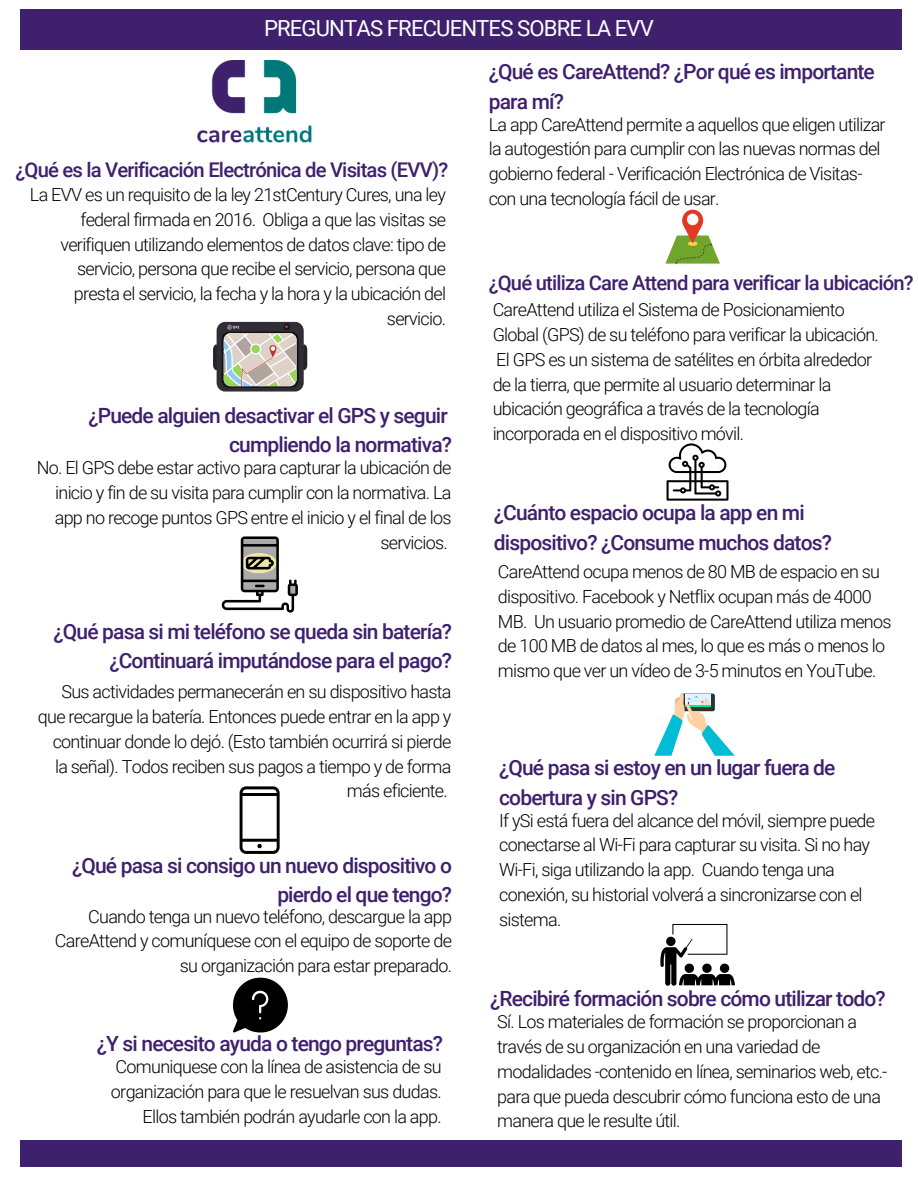
<style>
.page{position:relative;width:918px;height:1188px;background:#fff}
.page>*{position:absolute;margin:0;border:0;box-sizing:border-box;transform-origin:0 0}
.t1{font:22.2px "Roboto";letter-spacing:-.04em;color:#fff}
.t2{font:500 21px/29.2px "Roboto";letter-spacing:-.04em;color:#3e206d}
.t3{font:500 20.25px "Roboto";letter-spacing:-.04em;color:#3e206d}
.t4{font:300 18px/24.8px "Roboto";letter-spacing:-.04em;color:#000;text-align:right}
</style>
<div class="page">
<div style="left:20px;top:9px;width:882px;height:41px;background:#3e206d"></div>
<div style="left:20px;top:1140px;width:882px;height:27px;background:#3e206d"></div>
<div style="left:217px;top:322px;width:87px;height:70px;background:#312d36;border-radius:9px"></div>
<svg style="left:222px;top:332px;width:77px;height:56px"></svg>
<div style="left:283px;top:324px;width:7px;height:6px;background:#161316;border-radius:50%"></div>
<svg style="left:213px;top:325px;width:94px;height:61px"></svg>
<svg style="left:665px;top:210px;width:55px;height:54px"></svg>
<svg style="left:222px;top:536px;width:76px;height:77px"></svg>
<svg style="left:654px;top:693px;width:81px;height:63px"></svg>
<svg style="left:240px;top:786px;width:40px;height:68px"></svg>
<svg style="left:233px;top:978px;width:55px;height:54px"></svg>
<svg style="left:660px;top:924px;width:75px;height:62px"></svg>
<img style="left:197px;top:60px;width:115px;height:82px">
<svg style="left:667px;top:443px;width:61px;height:58px"></svg>
<p class="t1" style="left:264px;top:15px;width:391px">PREGUNTAS FRECUENTES SOBRE LA EVV</p>
<p class="t3" style="left:15px;top:158px;width:434px">¿Qué es la Verificación Electrónica de Visitas (EVV)?</p>
<p class="t4" style="left:30px;top:183px;width:418px">La EVV es un requisito de la ley 21stCentury Cures, una ley federal firmada en 2016. Obliga a que las visitas se verifiquen utilizando elementos de datos clave: tipo de servicio, persona que recibe el servicio, persona que presta el servicio, la fecha y la hora y la ubicación del servicio.</p>
<p class="t2" style="left:88px;top:401px;width:361px">¿Puede alguien desactivar el GPS y seguir</p>
<p class="t2" style="left:229px;top:431px;width:224px">cumpliendo la normativa?</p>
<p class="t4" style="left:37px;top:456px;width:416px">No. El GPS debe estar activo para capturar la ubicación de inicio y fin de su visita para cumplir con la normativa. La app no recoge puntos GPS entre el inicio y el final de los servicios.</p>
<p class="t2" style="left:54px;top:617px;width:400px">¿Qué pasa si mi teléfono se queda sin batería?</p>
<p class="t2" style="left:109px;top:646px;width:344px">¿Continuará imputándose para el pago?</p>
<p class="t4" style="left:38px;top:680px;width:415px">Sus actividades permanecerán en su dispositivo hasta que recargue la batería. Entonces puede entrar en la app y continuar donde lo dejó. (Esto también ocurrirá si pierde la señal). Todos reciben sus pagos a tiempo y de forma más eficiente.</p>
<p class="t2" style="left:72px;top:851px;width:382px;text-align:right">¿Qué pasa si consigo un nuevo dispositivo o pierdo el que tengo?</p>
<p class="t4" style="left:55px;top:904px;width:399px">Cuando tenga un nuevo teléfono, descargue la app<br>CareAttend y comuníquese con el equipo de soporte de su organización para estar preparado.</p>
<p class="t2" style="left:97px;top:1029px;width:348px">¿Y si necesito ayuda o tengo preguntas?</p>
<p class="t4" style="left:111px;top:1055px;width:332px">Comuniquese con la línea de asistencia de su organización para que le resuelvan sus dudas.<br>Ellos también podrán ayudarle con la app.</p>
<p class="t2" style="left:489px;top:57px;width:388px">¿Qué es CareAttend? ¿Por qué es importante para mí?</p>
<p class="t4" style="left:489px;top:112px;width:398px;text-align:left">La app CareAttend permite a aquellos que eligen utilizar la autogestión para cumplir con las nuevas normas del gobierno federal - Verificación Electrónica de Visitas&shy;con una tecnología fácil de usar.</p>
<p class="t3" style="left:489px;top:271px;width:426px">¿Qué utiliza Care Attend para verificar la ubicación?</p>
<p class="t4" style="left:493px;top:298px;width:388px;text-align:left">CareAttend utiliza el Sistema de Posicionamiento Global (GPS) de su teléfono para verificar la ubicación.<br>El GPS es un sistema de satélites en órbita alrededor de la tierra, que permite al usuario determinar la ubicación geográfica a través de la tecnología incorporada en el dispositivo móvil.</p>
<p class="t2" style="left:494px;top:498px;width:340px">¿Cuánto espacio ocupa la app en mi dispositivo? ¿Consume muchos datos?</p>
<p class="t4" style="left:498px;top:560px;width:395px;text-align:left">CareAttend ocupa menos de 80 MB de espacio en su dispositivo. Facebook y Netflix ocupan más de 4000<br>MB. Un usuario promedio de CareAttend utiliza menos de 100 MB de datos al mes, lo que es más o menos lo mismo que ver un vídeo de 3-5 minutos en YouTube.</p>
<p class="t2" style="left:499px;top:754px;width:338px">¿Qué pasa si estoy en un lugar fuera de cobertura y sin GPS?</p>
<p class="t4" style="left:499px;top:808px;width:378px;text-align:left">If ySi está fuera del alcance del móvil, siempre puede conectarse al Wi-Fi para capturar su visita. Si no hay Wi-Fi, siga utilizando la app. Cuando tenga una conexión, su historial volverá a sincronizarse con el sistema.</p>
<p class="t2" style="left:490px;top:985px;width:397px">¿Recibiré formación sobre cómo utilizar todo?</p>
<p class="t4" style="left:497px;top:1010px;width:392px;text-align:left">Sí. Los materiales de formación se proporcionan a través de su organización en una variedad de modalidades -contenido en línea, seminarios web, etc.- para que pueda descubrir cómo funciona esto de una manera que le resulte útil.</p>
</div>
